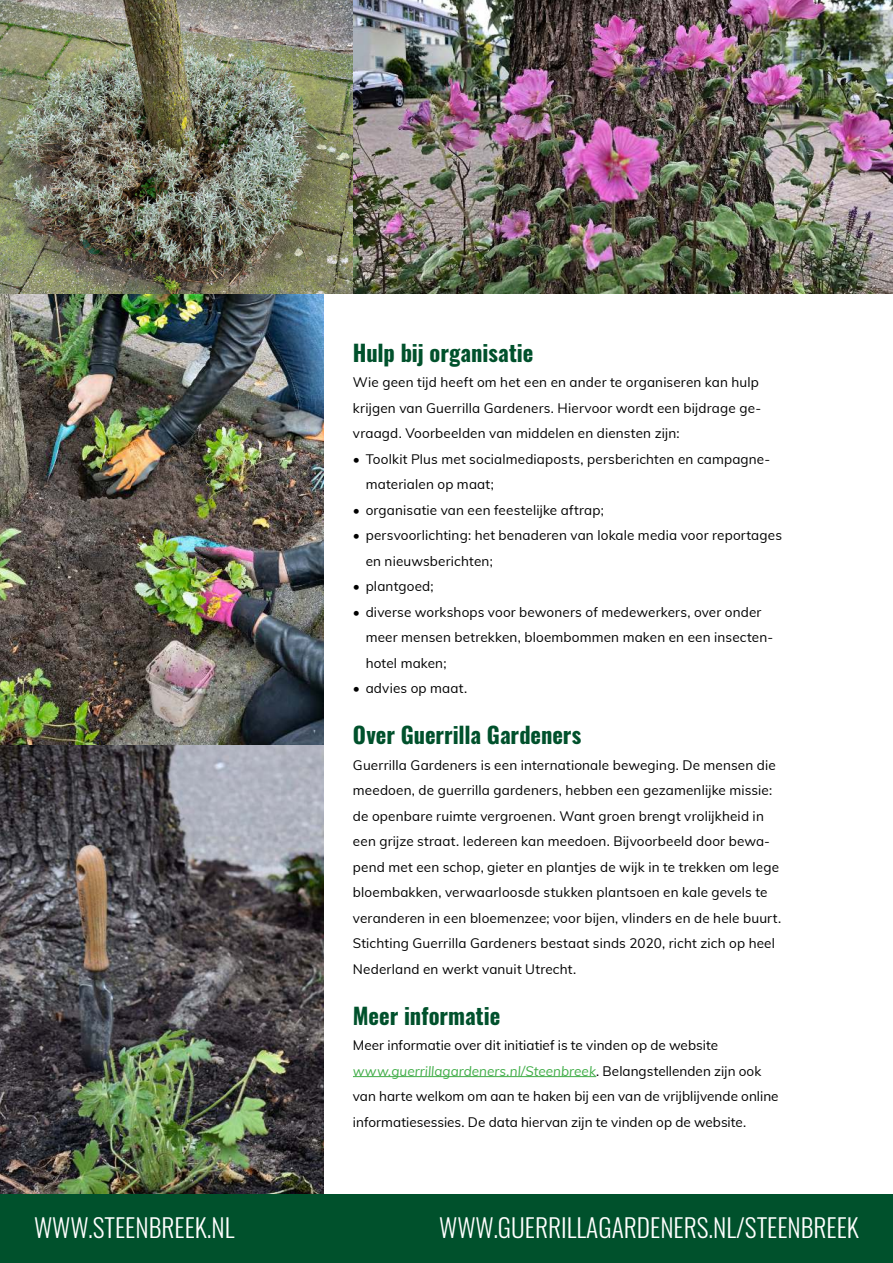
<style>
.page{position:relative;width:893px;height:1263px;background:#fff}
.page>*{position:absolute;margin:0;border:0;box-sizing:border-box;transform-origin:0 0}
.t1{font:25.5px "Oswald";color:#fff}
.t2{font:22.5px "Oswald";letter-spacing:-.005em;color:#00512c}
.t3{font:13.5px/25.5px "Muli";letter-spacing:.01em;color:#000}
.s1{font-style:italic;color:#40ad48}
</style>
<div class="page">
<img style="left:0;top:293px;width:323px;height:902px">
<hr style="left:353px;top:1076px;width:243px;height:1px;background:#40ad48">
<div style="left:0;top:1195px;width:893px;height:68px;background:#00512c"></div>
<img style="left:0;top:0;width:893px;height:293px">
<h2 class="t2" style="left:353px;top:343px;width:182px">Hulp bij organisatie</h2>
<p class="t3" style="left:353px;top:369px;width:410px">Wie geen tijd heeft om het een en ander te organiseren kan hulp krijgen van Guerrilla Gardeners. Hiervoor wordt een bijdrage ge&shy;vraagd. Voorbeelden van middelen en diensten zijn:</p>
<p class="t3" style="left:366px;top:445px;width:406px;text-indent:-13px">• Toolkit Plus met socialmediaposts, persberichten en campagne&shy;materialen op maat;</p>
<p class="t3" style="left:353px;top:496px;width:252px">• organisatie van een feestelijke aftrap;</p>
<p class="t3" style="left:366px;top:522px;width:418px;text-indent:-13px">• persvoorlichting: het benaderen van lokale media voor reportages en nieuwsberichten;</p>
<p class="t3" style="left:353px;top:575px;width:82px">• plantgoed;</p>
<p class="t3" style="left:366px;top:600px;width:409px;text-indent:-13px">• diverse workshops voor bewoners of medewerkers, over onder meer mensen betrekken, bloembommen maken en een insecten&shy;hotel maken;</p>
<p class="t3" style="left:353px;top:675px;width:116px">• advies op maat.</p>
<h2 class="t2" style="left:353px;top:725px;width:230px">Over Guerrilla Gardeners</h2>
<p class="t3" style="left:353px;top:751px;width:430px">Guerrilla Gardeners is een internationale beweging. De mensen die meedoen, de guerrilla gardeners, hebben een gezamenlijke missie: de openbare ruimte vergroenen. Want groen brengt vrolijkheid in een grijze straat. Iedereen kan meedoen. Bijvoorbeeld door bewa&shy;pend met een schop, gieter en plantjes de wijk in te trekken om lege bloembakken, verwaarloosde stukken plantsoen en kale gevels te veranderen in een bloemenzee; voor bijen, vlinders en de hele buurt.<br>Stichting Guerrilla Gardeners bestaat sinds 2020, richt zich op heel Nederland en werkt vanuit Utrecht.</p>
<h2 class="t2" style="left:353px;top:1006px;width:149px">Meer informatie</h2>
<p class="t3" style="left:353px;top:1034px;width:427px">Meer informatie over dit initiatief is te vinden op de website <span class="s1">www.guerrillagardeners.nl/Steenbreek</span>. Belangstellenden zijn ook van harte welkom om aan te haken bij een van de vrijblijvende online informatiesessies. De data hiervan zijn te vinden op de website.</p>
<h1 class="t1" style="left:34px;top:1214px;width:202px">WWW.STEENBREEK.NL</h1>
<h1 class="t1" style="left:439px;top:1214px;width:421px">WWW.GUERRILLAGARDENERS.NL/STEENBREEK</h1>
</div>
